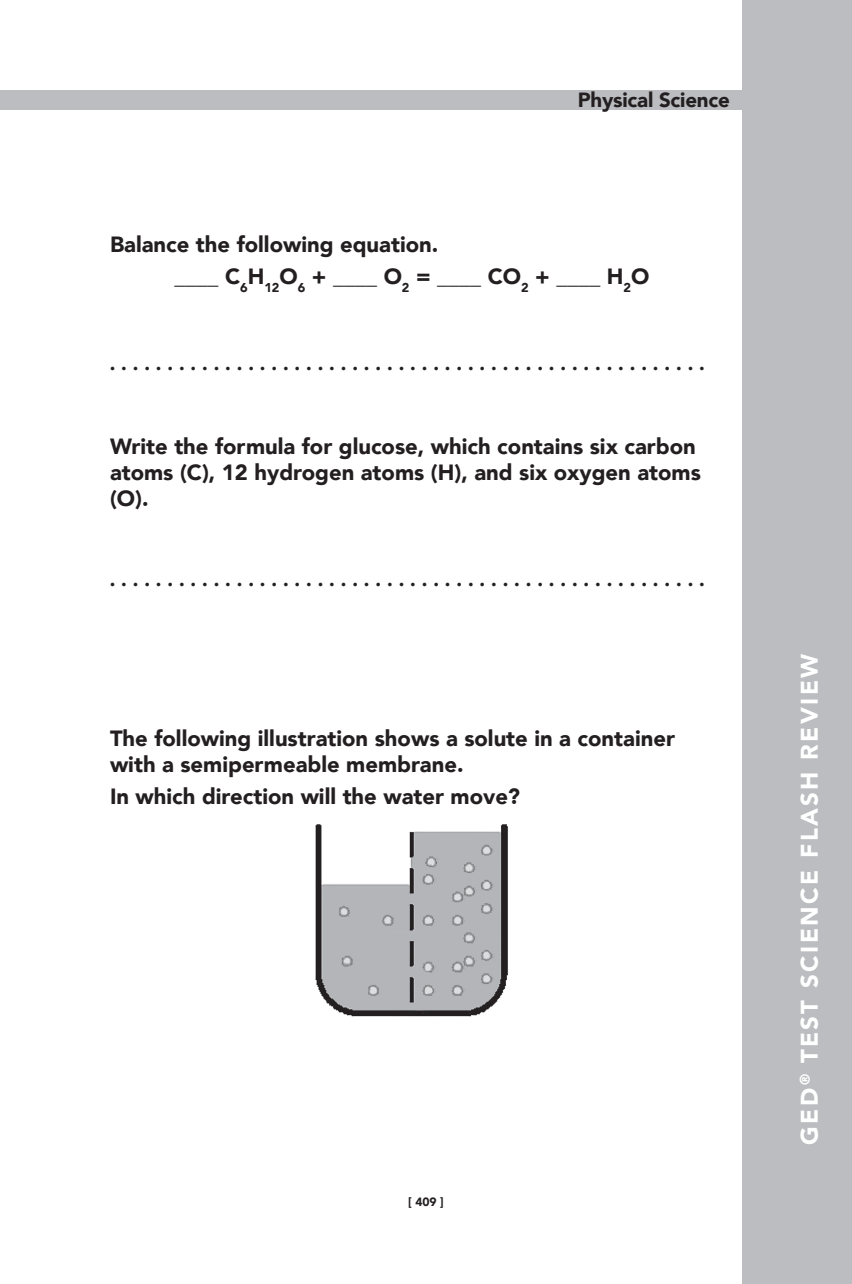
<style>
.page{position:relative;width:852px;height:1284px;background:#fff}
.page>*{position:absolute;margin:0;border:0;box-sizing:border-box;transform-origin:0 0}
.t1{font:900 24px "Avenir";letter-spacing:.1em;color:#fff}
.t2{font:900 22px/26px "Avenir";color:#231f20}
.t3{font:900 20.4px "Avenir";letter-spacing:-.01em;color:#231f20}
.t4{font:900 12.8px "Avenir";color:#231f20}
.t5{font:900 12px "Avenir";color:#231f20}
.t6{font:900 10px "Avenir";color:#231f20}
</style>
<div class="page">
<div style="left:0;top:90px;width:762px;height:19px;background:#bcbdc0"></div>
<div style="left:742px;top:0;width:110px;height:1284px;background:#bcbdc0"></div>
<img style="left:315px;top:824px;width:193px;height:193px">
<p class="t3" style="left:578px;top:83px;width:154px">Physical Science</p>
<p class="t2" style="left:175px;top:228px;width:476px;line-height:32px;text-indent:-65px">Balance the following equation.<br>____ C H O + ____ O = ____ CO + ____ H O</p>
<p class="t4" style="left:240px;top:276px;width:9px">6</p>
<p class="t4" style="left:264px;top:276px;width:17px">12</p>
<p class="t4" style="left:298px;top:276px;width:9px">6</p>
<p class="t4" style="left:402px;top:276px;width:9px">2</p>
<p class="t4" style="left:521px;top:276px;width:9px">2</p>
<p class="t4" style="left:624px;top:276px;width:9px">2</p>
<p class="t6" style="left:110px;top:360px;width:596px">• • • • • • • • • • • • • • • • • • • • • • • • • • • • • • • • • • • • • • • • • • • • • • • • • • • •</p>
<p class="t2" style="left:110px;top:433px;width:592px">Write the formula for glucose, which contains six carbon atoms (C), 12 hydrogen atoms (H), and six oxygen atoms (O).</p>
<p class="t6" style="left:110px;top:576px;width:596px">• • • • • • • • • • • • • • • • • • • • • • • • • • • • • • • • • • • • • • • • • • • • • • • • • • • •</p>
<p class="t2" style="left:110px;top:725px;width:566px">The following illustration shows a solute in a container with a semipermeable membrane.</p>
<p class="t2" style="left:110px;top:783px;width:412px">In which direction will the water move?</p>
<p class="t5" style="left:408px;top:1192px;width:37px">[ 409 ]</p>
<p class="t1" style="left:789px;top:1145px;width:492px;rotate:-90deg">GED<sup>®</sup> TEST SCIENCE FLASH REVIEW</p>
</div>
